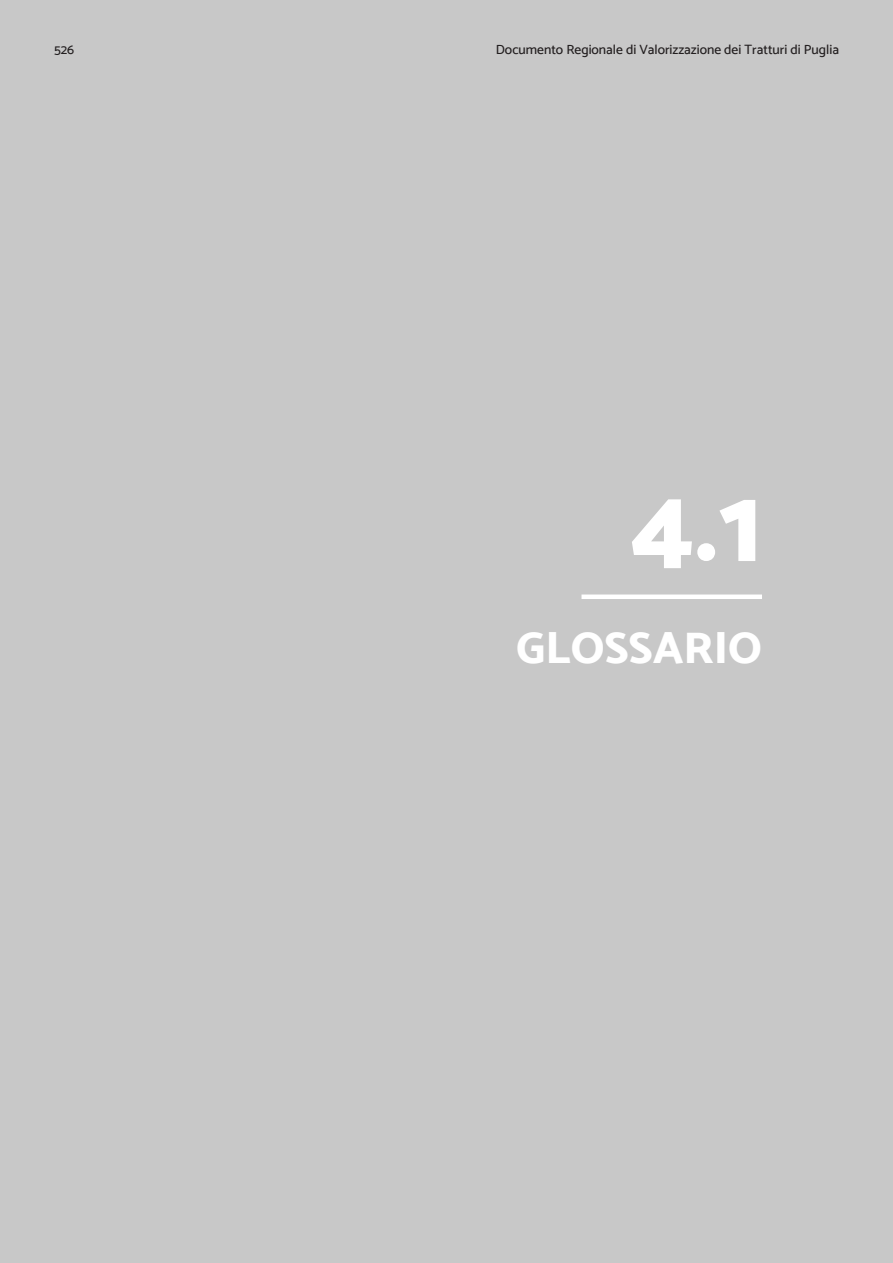
<style>
.page{position:relative;width:893px;height:1263px;background:#c8c8c8}
.page>*{position:absolute;margin:0;border:0;box-sizing:border-box;transform-origin:0 0}
.t1{font:108px "Mosk Extra Bold 800";color:#fff}
.t2{font:45px "Mosk Extra Bold 800";color:#fff}
.t3{font:13.5px "Mosk Medium 500";color:#231f20}
</style>
<div class="page">
<div style="left:581px;top:594px;width:181px;height:5px;background:#fff"></div>
<p class="t3" style="left:54px;top:42px;width:22px">526</p>
<p class="t3" style="left:496px;top:42px;width:345px">Documento Regionale di Valorizzazione dei Tratturi di Puglia</p>
<p class="t1" style="left:631px;top:457px;width:133px">4.1</p>
<p class="t2" style="left:516px;top:620px;width:247px">GLOSSARIO</p>
</div>
